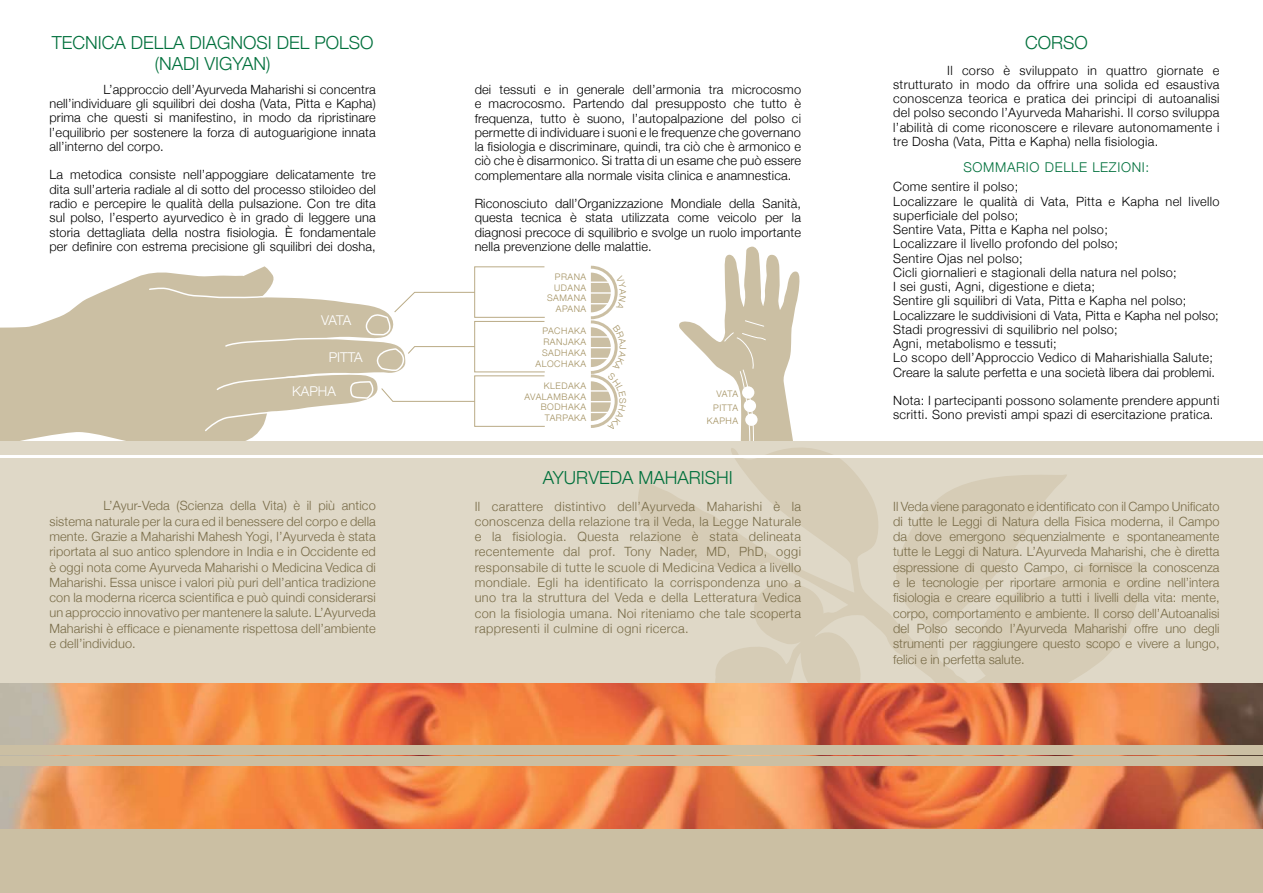
<style>
.page{position:relative;width:1263px;height:893px;background:#fff}
.page>*{position:absolute;margin:0;border:0;box-sizing:border-box;transform-origin:0 0}
.t1{font:300 18px/21.6px "Helvetica Neue";color:#00703c;text-align:center}
.t2{font:300 13.5px "Helvetica Neue";letter-spacing:.05em;color:#00703c}
.t3{font:300 13.5px "Helvetica Neue";color:#fff}
.t4{font:300 12.75px/14.2px "Helvetica Neue";letter-spacing:.025em;color:#000;text-align:justify}
.t5{font:300 12.75px/15.3px "Helvetica Neue";letter-spacing:.01em;color:#786b47;text-align:justify}
.t6{font:300 9px/10.8px "Helvetica Neue";letter-spacing:.06em;color:#a39161;text-align:right}
</style>
<div class="page">
<svg style="left:679px;top:247px;width:121px;height:193px"></svg>
<div style="left:742px;top:386px;width:12px;height:13px;background:#fff;border-radius:50%"></div>
<div style="left:744px;top:400px;width:12px;height:12px;background:#fff;border-radius:50%"></div>
<div style="left:745px;top:414px;width:12px;height:12px;background:#fff;border-radius:50%"></div>
<svg style="left:0;top:266px;width:405px;height:176px;fill:#cbbfa3"></svg>
<svg style="left:148px;top:288px;width:193px;height:145px;background:#d1c6ae"></svg>
<div style="left:0;top:442px;width:1263px;height:442px;background:#dfd8c7"></div>
<svg style="left:629px;top:440px;width:512px;height:244px"></svg>
<hr style="left:0;top:455px;width:1263px;height:2px;background:#fff">
<div style="left:474px;top:266px;width:71px;height:52px;border:1px solid #baab86"></div>
<div style="left:474px;top:321px;width:71px;height:51px;border:1px solid #baab86"></div>
<div style="left:474px;top:375px;width:71px;height:52px;border:1px solid #baab86"></div>
<svg style="left:348px;top:292px;width:127px;height:110px"></svg>
<img style="left:0;top:684px;width:1263px;height:146px">
<div style="left:0;top:746px;width:1263px;height:9px;background:#cbbfa3"></div>
<div style="left:0;top:757px;width:1263px;height:9px;background:#cbbfa3"></div>
<div style="left:0;top:830px;width:1263px;height:63px;background:#cbbfa3"></div>
<svg style="left:590px;top:265px;width:28px;height:163px"></svg>
<h1 class="t1" style="left:52px;top:31px;width:323px">TECNICA DELLA DIAGNOSI DEL POLSO (NADI VIGYAN)</h1>
<h1 class="t1" style="left:1025px;top:31px;width:64px">CORSO</h1>
<p class="t4" style="left:893px;top:63px;width:328px;text-indent:54px">Il corso è sviluppato in quattro giornate e strutturato in modo da offrire una solida ed esaustiva conoscenza teorica e pratica dei principi di autoanalisi del polso secondo l’Ayurveda Maharishi. Il corso sviluppa l’abilità di come riconoscere e rilevare autonomamente i tre Dosha (Vata, Pitta e Kapha) nella fisiologia.</p>
<p class="t4" style="left:893px;top:179px;width:328px;text-align:left">Come sentire il polso;<br>Localizzare le qualità di Vata, Pitta e Kapha nel livello superficiale del polso;<br>Sentire Vata, Pitta e Kapha nel polso;<br>Localizzare il livello profondo del polso;<br>Sentire Ojas nel polso;<br>Cicli giornalieri e stagionali della natura nel polso;<br>I sei gusti, Agni, digestione e dieta;<br>Sentire gli squilibri di Vata, Pitta e Kapha nel polso; Localizzare le suddivisioni di Vata, Pitta e Kapha nel polso; Stadi progressivi di squilibrio nel polso;<br>Agni, metabolismo e tessuti;<br>Lo scopo dell’Approccio Vedico di Maharishialla Salute; Creare la salute perfetta e una società libera dai problemi.</p>
<p class="t4" style="left:893px;top:393px;width:328px">Nota: I partecipanti possono solamente prendere appunti scritti. Sono previsti ampi spazi di esercitazione pratica.</p>
<p class="t4" style="left:49px;top:82px;width:328px;text-indent:54px">L’approccio dell’Ayurveda Maharishi si concentra nell’individuare gli squilibri dei dosha (Vata, Pitta e Kapha) prima che questi si manifestino, in modo da ripristinare l’equilibrio per sostenere la forza di autoguarigione innata all’interno del corpo.</p>
<p class="t4" style="left:49px;top:168px;width:328px">La metodica consiste nell’appoggiare delicatamente tre dita sull’arteria radiale al di sotto del processo stiloideo del radio e percepire le qualità della pulsazione. Con tre dita sul polso, l’esperto ayurvedico è in grado di leggere una storia dettagliata della nostra fisiologia. È fondamentale per definire con estrema precisione gli squilibri dei dosha,</p>
<p class="t4" style="left:475px;top:82px;width:328px">dei tessuti e in generale dell’armonia tra microcosmo e macrocosmo. Partendo dal presupposto che tutto è frequenza, tutto è suono, l’autopalpazione del polso ci permette di individuare i suoni e le frequenze che governano la fisiologia e discriminare, quindi, tra ciò che è armonico e ciò che è disarmonico. Si tratta di un esame che può essere complementare alla normale visita clinica e anamnestica.</p>
<p class="t4" style="left:475px;top:196px;width:328px">Riconosciuto dall’Organizzazione Mondiale della Sanità, questa tecnica è stata utilizzata come veicolo per la diagnosi precoce di squilibrio e svolge un ruolo importante nella prevenzione delle malattie.</p>
<p class="t2" style="left:963px;top:159px;width:187px">SOMMARIO DELLE LEZIONI:</p>
<p class="t6" style="left:547px;top:271px;width:41px">PRANA<br>UDANA<br>SAMANA<br>APANA</p>
<p class="t3" style="left:321px;top:312px;width:31px">VATA</p>
<p class="t3" style="left:329px;top:349px;width:36px">PITTA</p>
<p class="t3" style="left:292px;top:383px;width:45px">KAPHA</p>
<p class="t6" style="left:535px;top:325px;width:52px">PACHAKA<br>RANJAKA<br>SADHAKA<br>ALOCHAKA</p>
<p class="t6" style="left:524px;top:380px;width:63px">KLEDAKA<br>AVALAMBAKA<br>BODHAKA<br>TARPAKA</p>
<p class="t6" style="left:707px;top:387px;width:33px;line-height:13.5px">VATA<br>PITTA<br>KAPHA</p>
<p class="t5" style="left:49px;top:498px;width:328px;text-indent:54px">L’Ayur-Veda (Scienza della Vita) è il più antico sistema naturale per la cura ed il benessere del corpo e della mente. Grazie a Maharishi Mahesh Yogi, l’Ayurveda è stata riportata al suo antico splendore in India e in Occidente ed è oggi nota come Ayurveda Maharishi o Medicina Vedica di Maharishi. Essa unisce i valori più puri dell’antica tradizione con la moderna ricerca scientifica e può quindi considerarsi un approccio innovativo per mantenere la salute. L’Ayurveda Maharishi è efficace e pienamente rispettosa dell’ambiente e dell’individuo.</p>
<h1 class="t1" style="left:543px;top:466px;width:191px">AYURVEDA MAHARISHI</h1>
<p class="t5" style="left:475px;top:498px;width:328px">Il carattere distintivo dell’Ayurveda Maharishi è la conoscenza della relazione tra il Veda, la Legge Naturale e la fisiologia. Questa relazione è stata delineata recentemente dal prof. Tony Nader, MD, PhD, oggi responsabile di tutte le scuole di Medicina Vedica a livello mondiale. Egli ha identificato la corrispondenza uno a uno tra la struttura del Veda e della Letteratura Vedica con la fisiologia umana. Noi riteniamo che tale scoperta rappresenti il culmine di ogni ricerca.</p>
<p class="t5" style="left:893px;top:498px;width:328px">Il Veda viene paragonato e identificato con il Campo Unificato di tutte le Leggi di Natura della Fisica moderna, il Campo da dove emergono sequenzialmente e spontaneamente tutte le Leggi di Natura. L’Ayurveda Maharishi, che è diretta espressione di questo Campo, ci fornisce la conoscenza e le tecnologie per riportare armonia e ordine nell’intera fisiologia e creare equilibrio a tutti i livelli della vita: mente, corpo, comportamento e ambiente. Il corso dell’Autoanalisi del Polso secondo l’Ayurveda Maharishi offre uno degli strumenti per raggiungere questo scopo e vivere a lungo, felici e in perfetta salute.</p>
</div>
